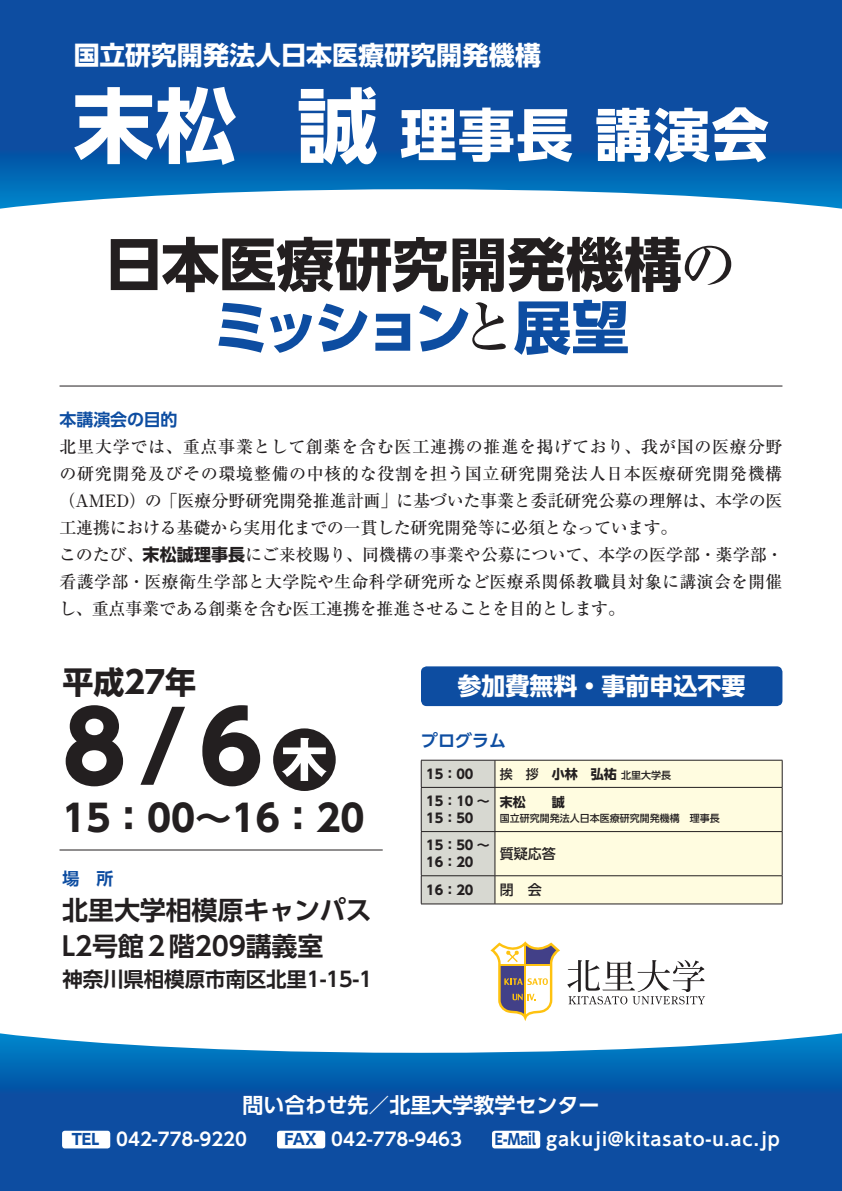
<style>
.page{position:relative;width:842px;height:1191px;background:#fff}
.page>*{position:absolute;margin:0;border:0;box-sizing:border-box;transform-origin:0 0}
.t1{font:700 97px "UD Shin Go Pro";color:#231f20}
.t2{font:700 58px/63px "UD Shin Go Pro";letter-spacing:-.01em;color:#231f20;text-align:center}
.t3{font:700 57px "UD Shin Go Pro";letter-spacing:.02em;color:#fff}
.t4{font:700 36.5px "UD Shin Go Pro";color:#231f20}
.t5{font:700 31px "UD Shin Go Pro";color:#231f20}
.t6{font:700 26px/36px "UD Shin Go Pro De";letter-spacing:-.005em;color:#231f20}
.t7{font:700 26px "UD Shin Go Pro";color:#fff}
.t8{font:700 24px "UD Shin Go Pro";color:#fff}
.t9{font:700 21px "UD Shin Go Pro De";color:#fff}
.t10{font:700 20.5px "UD Shin Go Pro De";letter-spacing:-.005em;color:#231f20}
.t11{font:700 18px "UD Shin Go Pro De";letter-spacing:.025em;color:#fff}
.t12{font:500 17px/27px "Ryumin Pro";color:#231f20}
.t13{font:700 17px "UD Shin Go Pro De";letter-spacing:-.005em;color:#0d4da1}
.t14{font:500 14px "UD Shin Go Pro";color:#231f20}
.t15{font:700 13px/17px "UD Shin Go Pro";color:#231f20}
.t16{font:500 10px "UD Shin Go Pro";color:#231f20}
.s1{font-size:81px}
.s2{font-family:"Ryumin Pro";font-weight:500}
.s3{color:#0d4da1}
.s4{font-family:"UD Shin Go Pro";font-weight:700}
.s5{font-family:"Gothic MB101 Pro";font-size:66px}
.s6{font-weight:500}
.s7{font-weight:500;font-size:10px}
.s8{font-family:"UD Shin Go Pro";font-size:15px;color:#0d4da1}
</style>
<div class="page">
<svg style="left:0;top:0;width:842px;height:209px;background:#1a5eab"></svg>
<svg style="left:0;top:1033px;width:842px;height:158px;background:#1f64ae"></svg>
<div style="left:62px;top:1130px;width:48px;height:18px;background:#fff;border-radius:3px"></div>
<div style="left:277px;top:1130px;width:48px;height:18px;background:#fff;border-radius:3px"></div>
<div style="left:492px;top:1130px;width:48px;height:18px;background:#fff;border-radius:3px"></div>
<div style="left:496px;top:761px;width:286px;height:142px;background:#fffce0"></div>
<hr style="left:495px;top:760px;width:287px;height:1px;background:#231f20">
<svg style="left:782px;top:760px;width:1px;height:27px"></svg>
<hr style="left:495px;top:787px;width:287px;height:1px;background:#231f20">
<hr style="left:782px;top:787px;width:1px;height:44px;background:#231f20">
<hr style="left:495px;top:831px;width:287px;height:1px;background:#231f20">
<hr style="left:782px;top:832px;width:1px;height:43px;background:#231f20">
<hr style="left:495px;top:875px;width:287px;height:1px;background:#231f20">
<svg style="left:421px;top:760px;width:75px;height:143px;background:#cecfc8"></svg>
<svg style="left:782px;top:876px;width:1px;height:27px"></svg>
<hr style="left:421px;top:903px;width:74px;height:1px;background:#231f20">
<hr style="left:495px;top:903px;width:287px;height:1px;background:#231f20">
<div style="left:421px;top:666px;width:361px;height:40px;background:#0d4da1;border-radius:6px"></div>
<svg style="left:490px;top:941px;width:70px;height:80px"></svg>
<svg style="left:567px;top:960px;width:138px;height:44px"></svg>
<hr style="left:60px;top:849px;width:323px;height:1px;background:#231f20">
<hr style="left:60px;top:386px;width:722px;height:1px;background:#231f20">
<h3 class="t7" style="left:74px;top:34px;width:469px">国立研究開発法人日本医療研究開発機構</h3>
<h3 class="t3" style="left:73px;top:88px;width:697px"><span class="s1">末松 誠</span> 理事長 講演会</h3>
<h2 class="t2" style="left:105px;top:231px;width:633px">日本医療研究開発機構<span class="s2">の</span><span class="s3">ミッション</span><span class="s2">と</span><span class="s3">展望</span></h2>
<p class="t13" style="left:60px;top:406px;width:120px">本講演会の目的</p>
<p class="t12" style="left:58px;top:432px;width:726px">北里大学では、重点事業として創薬を含む医工連携の推進を掲げており、我が国の医療分野の研究開発及びその環境整備の中核的な役割を担う国立研究開発法人日本医療研究開発機構（AMED）の「医療分野研究開発推進計画」に基づいた事業と委託研究公募の理解は、本学の医工連携における基礎から実用化までの一貫した研究開発等に必須となっています。<br>このたび、<span class="s4">末松誠理事長</span>にご来校賜り、同機構の事業や公募について、本学の医学部・薬学部・看護学部・医療衛生学部と大学院や生命科学研究所など医療系関係教職員対象に講演会を開催し、重点事業である創薬を含む医工連携を推進させることを目的とします。</p>
<h3 class="t5" style="left:62px;top:656px;width:135px">平成27年</h3>
<h1 class="t1" style="left:62px;top:668px;width:277px">8/6<span class="s5">木</span></h1>
<h3 class="t4" style="left:62px;top:788px;width:304px">15：00〜16：20</h3>
<p class="t13" style="left:62px;top:865px;width:52px">場　所</p>
<h3 class="t6" style="left:62px;top:891px;width:311px">北里大学相模原キャンパス<br>L2号館２階209講義室</h3>
<p class="t10" style="left:62px;top:963px;width:312px">神奈川県相模原市南区北里1-15-1</p>
<h3 class="t8" style="left:457px;top:666px;width:289px">参加費無料・事前申込不要</h3>
<p class="t13" style="left:421px;top:726px;width:86px">プログラム</p>
<p class="t15" style="left:426px;top:765px;width:49px">15：00</p>
<p class="t15" style="left:500px;top:765px;width:173px"><span class="s6">挨　拶　</span>小林　弘祐<span class="s7">北里大学長</span></p>
<p class="t15" style="left:426px;top:792px;width:65px">15：10 〜<br>15：50</p>
<p class="t15" style="left:500px;top:793px;width:66px">末松　　誠</p>
<p class="t16" style="left:500px;top:810px;width:222px">国立研究開発法人日本医療研究開発機構　理事長</p>
<p class="t15" style="left:426px;top:836px;width:65px">15：50 〜<br>16：20</p>
<p class="t14" style="left:500px;top:842px;width:58px">質疑応答</p>
<p class="t15" style="left:426px;top:881px;width:49px">16：20</p>
<p class="t14" style="left:500px;top:878px;width:44px">閉　会</p>
<p class="t9" style="left:242px;top:1087px;width:358px">問い合わせ先／北里大学教学センター</p>
<p class="t11" style="left:72px;top:1124px;width:710px"><span class="s8">TEL</span> 042-778-9220 　 <span class="s8">FAX</span> 042-778-9463 　 <span class="s8">E-Mail</span> gakuji@kitasato-u.ac.jp</p>
</div>
